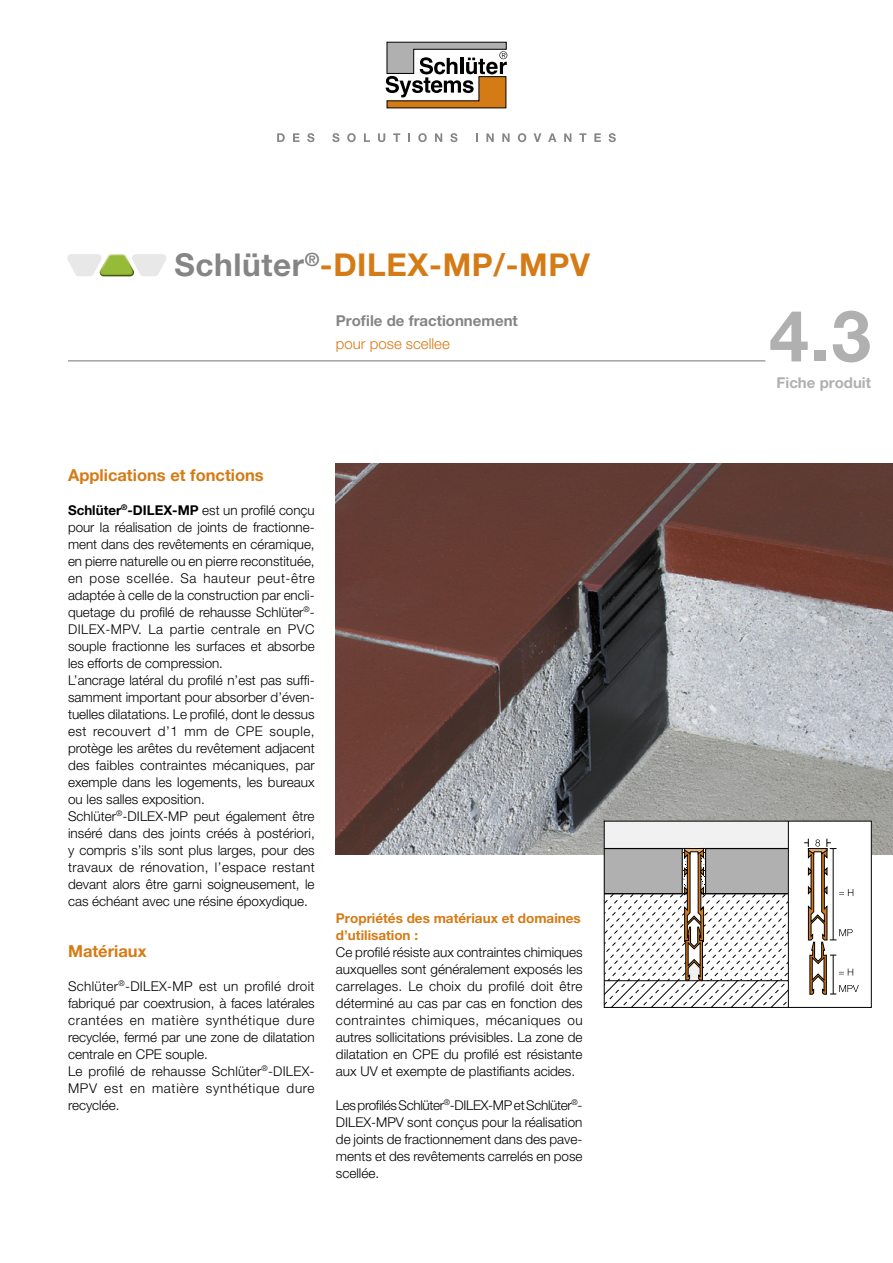
<style>
.page{position:relative;width:893px;height:1263px;background:#fff}
.page>*{position:absolute;margin:0;border:0;box-sizing:border-box;transform-origin:0 0}
.t1{font:700 71.25px "Helvetica Neue LT Pro";color:#b0b0b1}
.t2{font:700 31.5px "Helvetica Neue LT Pro";letter-spacing:.02em;color:#d57b16}
.t3{font:700 16.5px "Helvetica Neue LT Pro";color:#d57b16}
.t4{font:700 15px "Helvetica Neue LT Pro";color:#858585}
.t5{font:300 15px "Helvetica Neue LT Pro";color:#d57b16}
.t6{font:700 15px "Helvetica Neue LT Pro";color:#b0b0b1}
.t7{font:300 13.5px/17px "Helvetica Neue LT Pro";color:#000}
.t8{font:700 13.5px/17px "Helvetica Neue LT Pro";color:#d57b16}
.s1{color:#858585}
.s2{font-weight:700}
</style>
<div class="page">
<img style="left:336px;top:463px;width:557px;height:392px">
<svg style="left:606px;top:823px;width:264px;height:183px"></svg>
<div style="left:604px;top:821px;width:268px;height:187px;border:1px solid #000"></div>
<svg style="left:386px;top:42px;width:121px;height:66px"></svg>
<svg style="left:277px;top:133px;width:8px;height:9px"></svg>
<svg style="left:293px;top:133px;width:6px;height:9px"></svg>
<svg style="left:307px;top:133px;width:7px;height:9px"></svg>
<svg style="left:332px;top:133px;width:7px;height:9px"></svg>
<svg style="left:347px;top:133px;width:9px;height:9px"></svg>
<svg style="left:364px;top:133px;width:6px;height:9px"></svg>
<svg style="left:378px;top:133px;width:7px;height:9px"></svg>
<svg style="left:393px;top:133px;width:7px;height:9px"></svg>
<svg style="left:408px;top:133px;width:2px;height:9px"></svg>
<svg style="left:418px;top:133px;width:9px;height:9px"></svg>
<svg style="left:435px;top:133px;width:7px;height:9px"></svg>
<svg style="left:450px;top:133px;width:8px;height:9px"></svg>
<svg style="left:476px;top:133px;width:2px;height:9px"></svg>
<svg style="left:486px;top:133px;width:8px;height:9px"></svg>
<svg style="left:502px;top:133px;width:8px;height:9px"></svg>
<svg style="left:518px;top:133px;width:8px;height:9px"></svg>
<svg style="left:534px;top:133px;width:7px;height:9px"></svg>
<svg style="left:548px;top:133px;width:8px;height:9px"></svg>
<svg style="left:564px;top:133px;width:7px;height:9px"></svg>
<svg style="left:579px;top:133px;width:7px;height:9px"></svg>
<svg style="left:594px;top:133px;width:7px;height:9px"></svg>
<svg style="left:609px;top:133px;width:7px;height:9px"></svg>
<hr style="left:68px;top:360px;width:697px;height:1px;background:#858585">
<svg style="left:67px;top:254px;width:99px;height:22px"></svg>
<h2 class="t2" style="left:174px;top:246px;width:417px"><span class="s1">Schlüter</span><sup>®</sup>-DILEX-MP/-MPV</h2>
<p class="t4" style="left:336px;top:312px;width:183px">Profile de fractionnement</p>
<p class="t5" style="left:336px;top:335px;width:115px">pour pose scellee</p>
<p class="t3" style="left:68px;top:464px;width:197px">Applications et fonctions</p>
<p class="t7" style="left:68px;top:501px;width:248px"><span class="s2">Schlüter</span><sup>®</sup><span class="s2">-DILEX-MP</span> est un profilé conçu pour la réalisation de joints de fractionne&shy;ment dans des revêtements en céramique, en pierre naturelle ou en pierre reconstituée, en pose scellée. Sa hauteur peut-être adaptée à celle de la construction par encli&shy;quetage du profilé de rehausse Schlüter<sup>®</sup>- DILEX-MPV. La partie centrale en PVC souple fractionne les surfaces et absorbe les efforts de compression.<br>L’ancrage latéral du profi lé n’est pas suffi - samment important pour absorber d’éven&shy;tuelles dilatations. Le profilé, dont le dessus est recouvert d’1 mm de CPE souple, protège les arêtes du revêtement adjacent des faibles contraintes mécaniques, par exemple dans les logements, les bureaux ou les salles exposition.<br>Schlüter<sup>®</sup>-DILEX-MP peut également être inséré dans des joints créés à postériori, y compris s’ils sont plus larges, pour des travaux de rénovation, l’espace restant devant alors être garni soigneusement, le cas échéant avec une résine époxydique.</p>
<p class="t3" style="left:68px;top:941px;width:80px">Matériaux</p>
<p class="t7" style="left:68px;top:977px;width:248px">Schlüter<sup>®</sup>-DILEX-MP est un profilé droit fabriqué par coextrusion, à faces latérales crantées en matière synthétique dure recyclée, fermé par une zone de dilatation centrale en CPE souple.<br>Le profilé de rehausse Schlüter<sup>®</sup>-DILEX-MPV est en matière synthétique dure recyclée.</p>
<p class="t8" style="left:336px;top:909px;width:246px">Propriétés des matériaux et domaines d’utilisation :</p>
<p class="t7" style="left:336px;top:943px;width:248px;text-align:justify">Ce profi lé résiste aux contraintes chimiques auxquelles sont généralement exposés les carrelages. Le choix du profi lé doit être déterminé au cas par cas en fonction des contraintes chimiques, mécaniques ou autres sollicitations prévisibles. La zone de dilatation en CPE du profi lé est résistante aux UV et exempte de plastifiants acides.</p>
<p class="t7" style="left:336px;top:1096px;width:248px">Les profi lés Schlüter<sup>®</sup>-DILEX-MP et Schlüter<sup>®</sup>- DILEX-MPV sont conçus pour la réalisation de joints de fractionnement dans des pave&shy;ments et des revêtements carrelés en pose scellée.</p>
<h1 class="t1" style="left:769px;top:292px;width:103px">4.3</h1>
<p class="t6" style="left:777px;top:373px;width:96px">Fiche produit</p>
</div>
